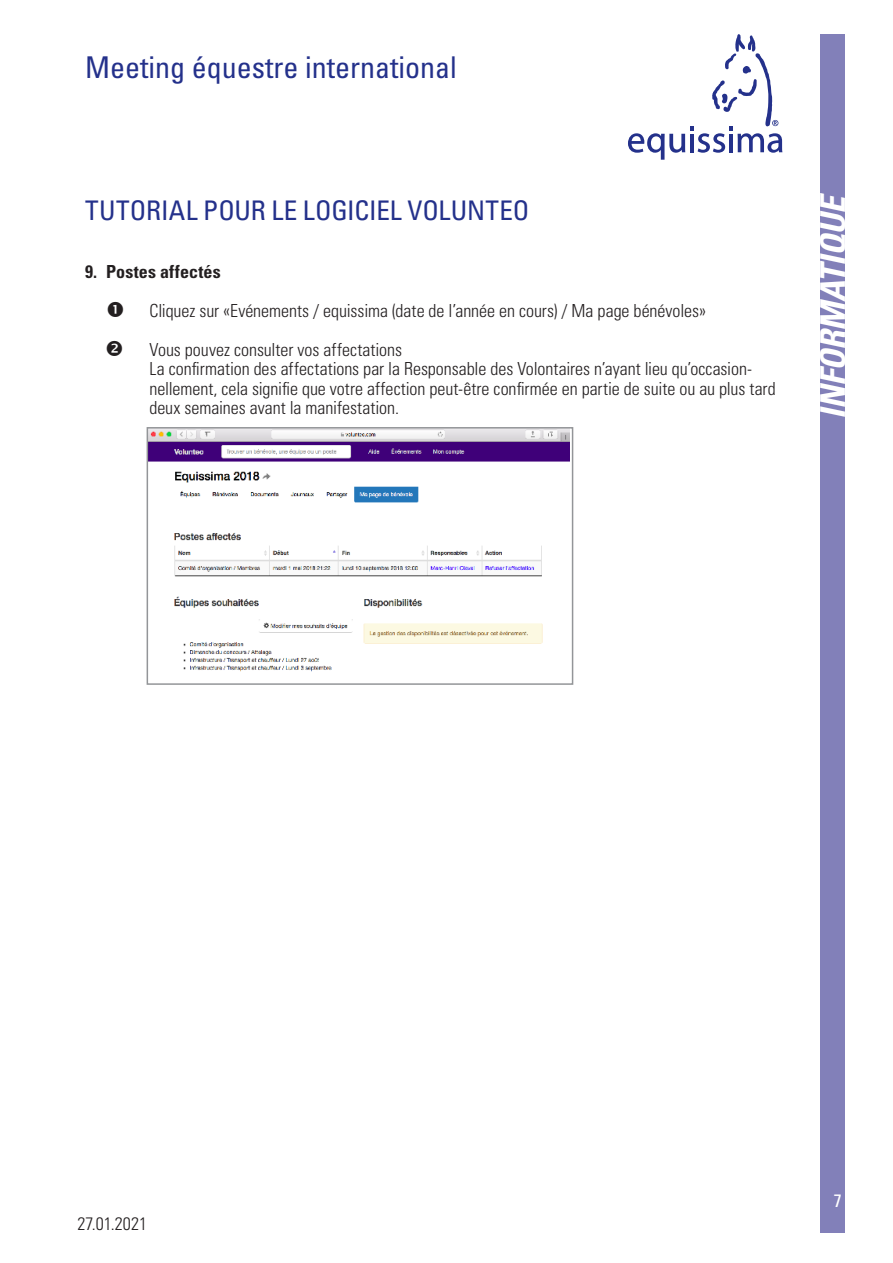
<style>
.page{position:relative;width:893px;height:1263px;background:#fff}
.page>*{position:absolute;margin:0;border:0;box-sizing:border-box;transform-origin:0 0}
.t1{font:italic 700 condensed 34.5px "Univers LT";color:#fff}
.t2{font:condensed 30px "Univers LT";color:#24318b}
.t3{font:condensed 27px "Univers LT";color:#24318b}
.t4{font:300 condensed 18px/19.5px "Univers LT";color:#231f20}
.t5{font:700 condensed 18px "Univers LT";letter-spacing:.01em;color:#231f20}
.t6{font:condensed 18px "Univers LT";color:#fff}
</style>
<div class="page">
<div style="left:820px;top:34px;width:25px;height:1199px;background:#8280b9"></div>
<svg style="left:628px;top:34px;width:154px;height:126px"></svg>
<img style="left:150px;top:430px;width:419px;height:242px">
<div style="left:147px;top:427px;width:426px;height:258px;border:2px solid #939598"></div>
<p class="t2" style="left:85px;top:48px;width:373px">Meeting équestre international</p>
<p class="t3" style="left:85px;top:193px;width:446px">TUTORIAL POUR LE LOGICIEL VOLUNTEO</p>
<p class="t5" style="left:85px;top:260px;width:137px">9. Postes affectés</p>
<p class="t4" style="left:150px;top:300px;width:558px">Cliquez sur «Evénements / equissima (date de l’année en cours) / Ma page bénévoles»</p>
<p class="t4" style="left:150px;top:339px;width:604px">Vous pouvez consulter vos affectations<br>La confirmation des affectations par la Responsable des Volontaires n’ayant lieu qu’occasion-</p>
<p class="t4" style="left:150px;top:378px;width:628px">nellement, cela signifie que votre affection peut-être confirmée en partie de suite ou au plus tard</p>
<p class="t4" style="left:150px;top:398px;width:251px">deux semaines avant la manifestation.</p>
<p class="t1" style="left:812px;top:419px;width:227px;rotate:-90deg">INFORMATIQUE</p>
<p class="t4" style="left:77px;top:1214px;width:71px">27.01.2021</p>
<p class="t6" style="left:834px;top:1189px;width:9px">7</p>
</div>
